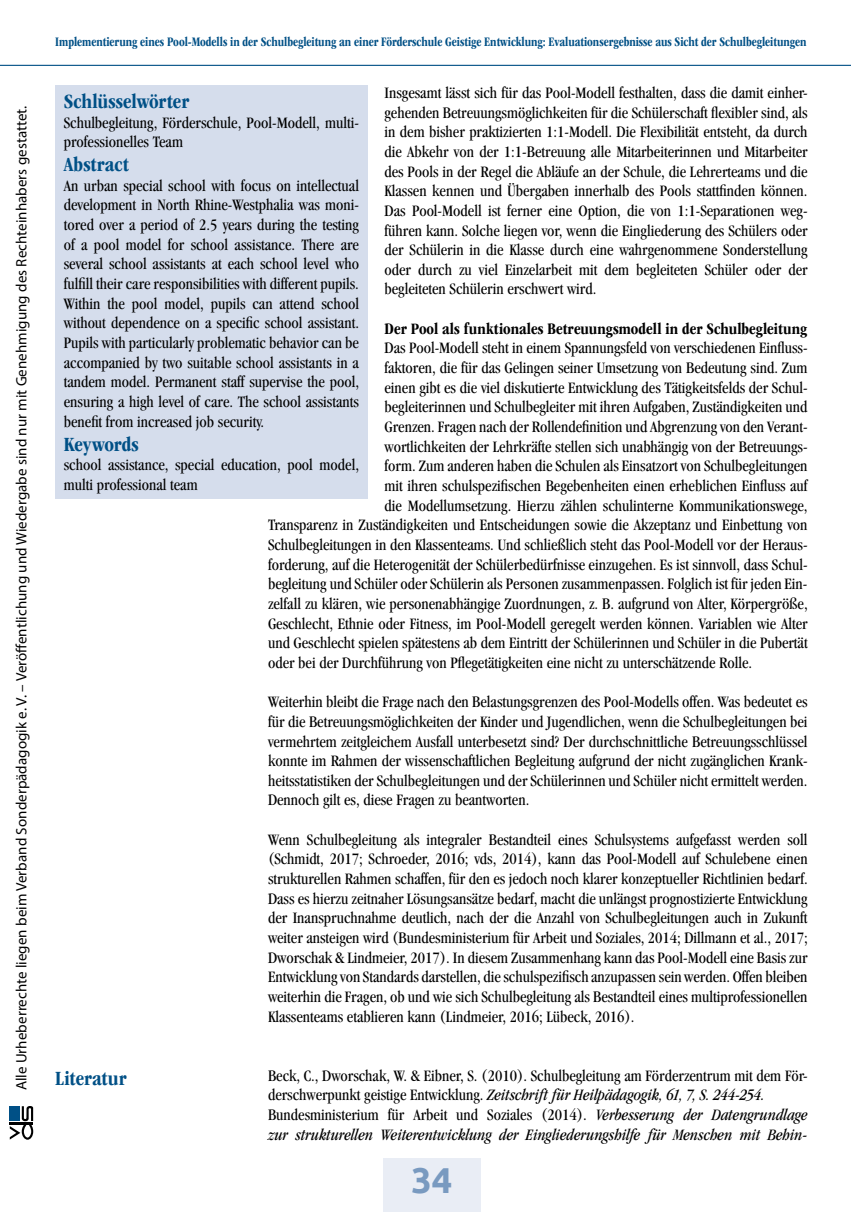
<style>
.page{position:relative;width:851px;height:1212px;background:#fff}
.page>*{position:absolute;margin:0;border:0;box-sizing:border-box;transform-origin:0 0}
.t1{font:700 36px "Ubuntu";color:#799ac0}
.t2{font:700 condensed 21px "ITC Garamond Std";color:#005086}
.t3{font:condensed 16.5px/19.6px "Garamond";color:#000;text-align:justify}
.t4{font:700 condensed 16.5px "ITC Garamond Std";letter-spacing:.005em;color:#000}
.t5{font:15px "Myriad Pro";letter-spacing:.005em;color:#000}
.t6{font:700 condensed 13.5px "ITC Garamond Std";letter-spacing:-.005em;color:#005086;scale:.93 1}
.s1{font-style:italic}
</style>
<div class="page">
<svg style="left:10px;top:1106px;width:23px;height:34px"></svg>
<div style="left:383px;top:1158px;width:97px;height:54px;background:#e9edf5"></div>
<hr style="left:0;top:65px;width:850px;height:1px;background:#005086">
<div style="left:55px;top:85px;width:312px;height:413px;background:#d5ddec"></div>
<p class="t5" style="left:12px;top:1090px;width:986px;rotate:-90deg">Alle Urheberrechte liegen beim Verband Sonderpädagogik e. V. – Veröffentlichung und Wiedergabe sind nur mit Genehmigung des Rechteinhabers gestattet.</p>
<p class="t6" style="left:55px;top:34px;width:809px">Implementierung eines Pool-Modells in der Schulbegleitung an einer Förderschule Geistige Entwicklung: Evaluationsergebnisse aus Sicht der Schulbegleitungen</p>
<p class="t3" style="left:384px;top:83px;width:424px">Insgesamt lässt sich für das Pool-Modell festhalten, dass die damit einher&shy;gehenden Betreuungsmöglichkeiten für die Schülerschaft flexibler sind, als in dem bisher praktizierten 1:1-Modell. Die Flexibilität entsteht, da durch die Abkehr von der 1:1-Betreuung alle Mitarbeiterinnen und Mitarbeiter des Pools in der Regel die Abläufe an der Schule, die Lehrerteams und die Klassen kennen und Übergaben innerhalb des Pools stattfinden können.<br>Das Pool-Modell ist ferner eine Option, die von 1:1-Separationen weg&shy;führen kann. Solche liegen vor, wenn die Eingliederung des Schülers oder der Schülerin in die Klasse durch eine wahrgenommene Sonderstellung oder durch zu viel Einzelarbeit mit dem begleiteten Schüler oder der begleiteten Schülerin erschwert wird.</p>
<p class="t4" style="left:384px;top:319px;width:424px">Der Pool als funktionales Betreuungsmodell in der Schulbegleitung</p>
<p class="t3" style="left:384px;top:338px;width:424px">Das Pool-Modell steht in einem Spannungsfeld von verschiedenen Einfluss-</p>
<p class="t3" style="left:384px;top:358px;width:424px">faktoren, die für das Gelingen seiner Umsetzung von Bedeutung sind. Zum</p>
<p class="t3" style="left:384px;top:377px;width:424px">einen gibt es die viel diskutierte Entwicklung des Tätigkeitsfelds der Schul-</p>
<p class="t3" style="left:384px;top:397px;width:424px">begleiterinnen und Schulbegleiter mit ihren Aufgaben, Zuständigkeiten und</p>
<p class="t3" style="left:384px;top:417px;width:424px">Grenzen. Fragen nach der Rollendefinition und Abgrenzung von den Verant-</p>
<p class="t3" style="left:384px;top:436px;width:424px">wortlichkeiten der Lehrkräfte stellen sich unabhängig von der Betreuungs-</p>
<p class="t3" style="left:384px;top:456px;width:424px">form. Zum anderen haben die Schulen als Einsatzort von Schulbegleitungen</p>
<p class="t3" style="left:384px;top:476px;width:424px">mit ihren schulspezifischen Begebenheiten einen erheblichen Einfluss auf</p>
<p class="t3" style="left:384px;top:495px;width:424px">die Modellumsetzung. Hierzu zählen schulinterne Kommunikationswege,</p>
<p class="t3" style="left:268px;top:515px;width:541px">Transparenz in Zuständigkeiten und Entscheidungen sowie die Akzeptanz und Einbettung von</p>
<p class="t3" style="left:268px;top:535px;width:540px">Schulbegleitungen in den Klassenteams. Und schließlich steht das Pool-Modell vor der Heraus-</p>
<p class="t3" style="left:268px;top:554px;width:541px">forderung, auf die Heterogenität der Schülerbedürfnisse einzugehen. Es ist sinnvoll, dass Schul-</p>
<p class="t3" style="left:268px;top:574px;width:541px">begleitung und Schüler oder Schülerin als Personen zusammenpassen. Folglich ist für jeden Ein-</p>
<p class="t3" style="left:268px;top:594px;width:541px">zelfall zu klären, wie personenabhängige Zuordnungen, z. B. aufgrund von Alter, Körpergröße,</p>
<p class="t3" style="left:268px;top:613px;width:541px">Geschlecht, Ethnie oder Fitness, im Pool-Modell geregelt werden können. Variablen wie Alter</p>
<p class="t3" style="left:268px;top:633px;width:541px">und Geschlecht spielen spätestens ab dem Eintritt der Schülerinnen und Schüler in die Pubertät</p>
<p class="t3" style="left:268px;top:653px;width:485px">oder bei der Durchführung von Pflegetätigkeiten eine nicht zu unterschätzende Rolle.</p>
<p class="t3" style="left:268px;top:692px;width:541px">Weiterhin bleibt die Frage nach den Belastungsgrenzen des Pool-Modells offen. Was bedeutet es für die Betreuungsmöglichkeiten der Kinder und Jugendlichen, wenn die Schulbegleitungen bei vermehrtem zeitgleichem Ausfall unterbesetzt sind? Der durchschnittliche Betreuungsschlüssel konnte im Rahmen der wissenschaftlichen Begleitung aufgrund der nicht zugänglichen Krank&shy;heitsstatistiken der Schulbegleitungen und der Schülerinnen und Schüler nicht ermittelt werden.<br>Dennoch gilt es, diese Fragen zu beantworten.</p>
<p class="t3" style="left:268px;top:829px;width:541px">Wenn Schulbegleitung als integraler Bestandteil eines Schulsystems aufgefasst werden soll (Schmidt, 2017; Schroeder, 2016; vds, 2014), kann das Pool-Modell auf Schulebene einen strukturellen Rahmen schaffen, für den es jedoch noch klarer konzeptueller Richtlinien bedarf.<br>Dass es hierzu zeitnaher Lösungsansätze bedarf, macht die unlängst prognostizierte Entwicklung der Inanspruchnahme deutlich, nach der die Anzahl von Schulbegleitungen auch in Zukunft weiter ansteigen wird (Bundesministerium für Arbeit und Soziales, 2014; Dillmann et al., 2017; Dworschak &amp; Lindmeier, 2017). In diesem Zusammenhang kann das Pool-Modell eine Basis zur Entwicklung von Standards darstellen, die schulspezifisch anzupassen sein werden. Offen bleiben weiterhin die Fragen, ob und wie sich Schulbegleitung als Bestandteil eines multiprofessionellen Klassenteams etablieren kann (Lindmeier, 2016; Lübeck, 2016).</p>
<p class="t2" style="left:64px;top:89px;width:127px">Schlüsselwörter</p>
<p class="t3" style="left:64px;top:112px;width:296px">Schulbegleitung, Förderschule, Pool-Modell, multi&shy;professionelles Team</p>
<p class="t2" style="left:64px;top:153px;width:67px">Abstract</p>
<p class="t3" style="left:64px;top:176px;width:297px">An urban special school with focus on intellectual development in North Rhine-Westphalia was moni&shy;tored over a period of 2.5 years during the testing of a pool model for school assistance. There are several school assistants at each school level who fulfill their care responsibilities with different pupils.<br>Within the pool model, pupils can attend school without dependence on a specific school assistant.<br>Pupils with particularly problematic behavior can be accompanied by two suitable school assistants in a tandem model. Permanent staff supervise the pool, ensuring a high level of care. The school assistants benefit from increased job security.</p>
<p class="t2" style="left:64px;top:432px;width:76px">Keywords</p>
<p class="t3" style="left:64px;top:455px;width:296px">school assistance, special education, pool model, multi professional team</p>
<p class="t2" style="left:55px;top:1067px;width:73px">Literatur</p>
<p class="t3" style="left:268px;top:1065px;width:541px;text-align:left">Beck, C., Dworschak, W. &amp; Eibner, S. (2010). Schulbegleitung am Förderzentrum mit dem För&shy;derschwerpunkt geistige Entwicklung. <span class="s1">Zeitschrift für Heilpädagogik, 61, 7, S. 244-254.<br></span>Bundesministerium für Arbeit und Soziales (2014). <span class="s1">Verbesserung der Datengrundlage zur strukturellen Weiterentwicklung der Eingliederungshilfe für Menschen mit Behin-</span></p>
<h1 class="t1" style="left:411px;top:1158px;width:42px">34</h1>
</div>
